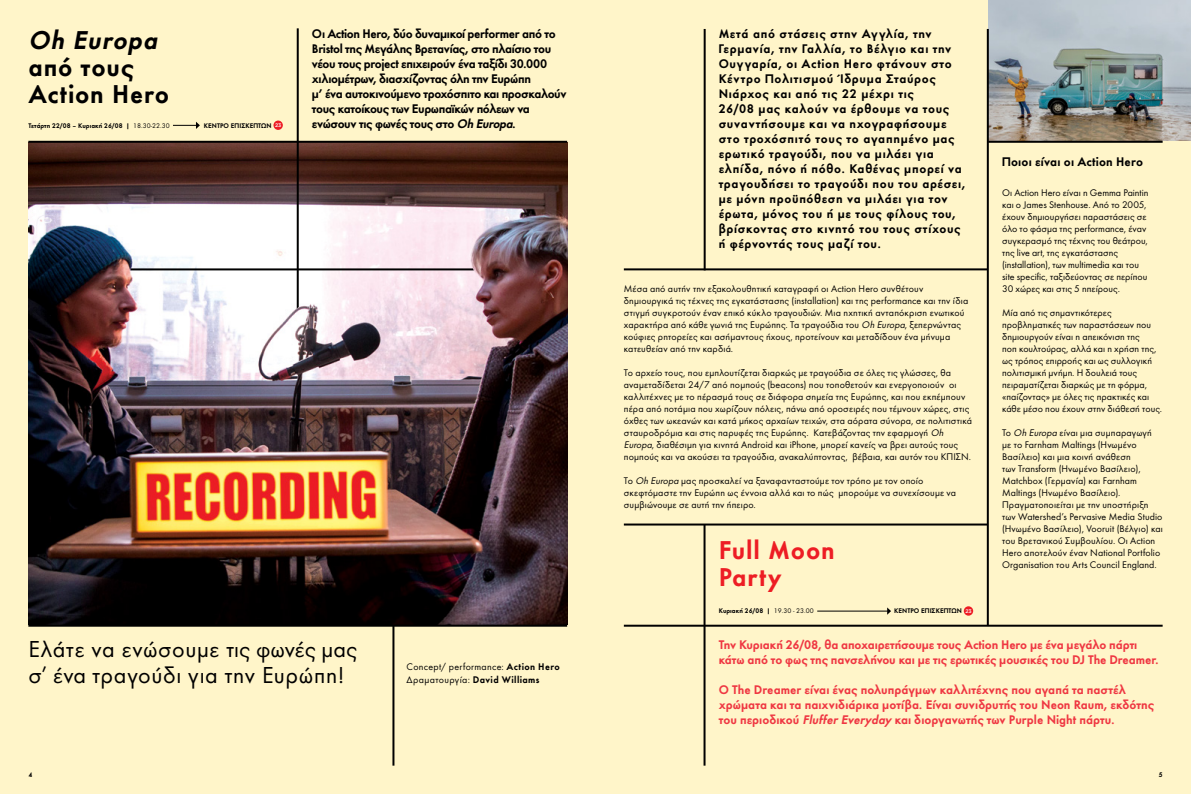
<style>
.page{position:relative;width:1191px;height:794px;background:#fff5c9}
.page>*{position:absolute;margin:0;border:0;box-sizing:border-box;transform-origin:0 0}
.t1{font:600 26.8px/26.8px "Futura";letter-spacing:.025em;color:#000}
.t2{font:600 26.8px/26.8px "Futura";letter-spacing:.025em;color:#ed1d24}
.t3{font:italic 600 26.8px "Futura";letter-spacing:.025em;color:#000}
.t4{font:24px/26px "Futura";letter-spacing:.015em;color:#000}
.t5{font:600 13px/15px "Futura";letter-spacing:.035em;color:#000}
.t6{font:600 13px/15px "Futura";letter-spacing:-.005em;color:#ef3742}
.t7{font:600 13px/15px "Futura";letter-spacing:-.035em;color:#000}
.t8{font:600 13px "Futura";letter-spacing:.005em;color:#000}
.t9{font:10px/12px "Futura";letter-spacing:.01em;color:#000}
.t10{font:10px/13px "Futura";letter-spacing:.03em;color:#000}
.t11{font:600 7px "Futura";color:#000}
.s1{font-weight:400}
.s2{font-family:"Gotham Greek";font-weight:500;font-size:5.2px;color:#fff}
.s3{font-style:italic}
.s4{font-weight:600}
</style>
<div class="page">
<img style="left:28px;top:143px;width:539px;height:481px">
<hr style="left:392px;top:625px;width:2px;height:140px;background:#000">
<hr style="left:28px;top:141px;width:539px;height:2px;background:#000">
<hr style="left:28px;top:624px;width:539px;height:2px;background:#000">
<hr style="left:703px;top:524px;width:2px;height:241px;background:#000">
<hr style="left:624px;top:268px;width:364px;height:2px;background:#000">
<hr style="left:624px;top:523px;width:364px;height:2px;background:#000">
<hr style="left:624px;top:624px;width:538px;height:2px;background:#000">
<img style="left:988px;top:0;width:203px;height:141px">
<hr style="left:986px;top:29px;width:2px;height:596px;background:#000">
<hr style="left:703px;top:29px;width:2px;height:241px;background:#000">
<hr style="left:817px;top:611px;width:70px;height:1px;background:#000">
<svg style="left:887px;top:607px;width:4px;height:8px"></svg>
<div style="left:963px;top:606px;width:10px;height:9px;background:#ed1d24;border-radius:50%"></div>
<svg style="left:131px;top:28px;width:343px;height:281px"></svg>
<hr style="left:988px;top:141px;width:174px;height:2px;background:#000">
<h1 class="t3" style="left:28px;top:24px;width:130px">Oh Europa</h1>
<h1 class="t1" style="left:28px;top:53px;width:143px">από τους<br>Action Hero</h1>
<p class="t11" style="left:28px;top:121px;width:143px">Τετάρτη 22/08 – Κυριακή 26/08 | <span class="s1">18.30-22.30</span></p>
<p class="t11" style="left:204px;top:121px;width:79px">ΚEΝΤΡΟ ΕΠΙΣΚΕΠΤΩΝ <span class="s2">23</span></p>
<p class="t7" style="left:312px;top:26px;width:256px">Oι Action Hero, δύο δυναμικοί performer από το Bristol της Μεγάλης Βρετανίας, στο πλαίσιο του νέου τους project επιχειρούν ένα ταξίδι 30.000 χιλιομέτρων, διασχίζοντας όλη την Ευρώπη<br>μ’ ένα αυτοκινούμενο τροχόσπιτο και προσκαλούν τους κατοίκους των Ευρωπαϊκών πόλεων να ενώσουν τις φωνές τους στο <span class="s3">Oh Europa</span>.</p>
<h2 class="t4" style="left:28px;top:636px;width:330px">Ελάτε να ενώσουμε τις φωνές μας σ’ ένα τραγούδι για την Ευρώπη!</h2>
<p class="t10" style="left:406px;top:660px;width:155px">Concept/ performance: <span class="s4">Action Hero<br></span>Δραματουργία: <span class="s4">David Williams</span></p>
<p class="t5" style="left:718px;top:26px;width:248px">Μετά από στάσεις στην Αγγλία, την Γερμανία, την Γαλλία, το Βέλγιο και την Ουγγαρία, οι Action Hero φτάνουν στο Κέντρο Πολιτισμού Ίδρυμα Σταύρος Νιάρχος και από τις 22 μέχρι τις<br>26/08 μας καλούν να έρθουμε να τους συναντήσουμε και να ηχογραφήσουμε στο τροχόσπιτό τους το αγαπημένο μας ερωτικό τραγούδι, που νa μιλάει για ελπίδα, πόνο ή πόθο. Καθένας μπορεί να τραγουδήσει το τραγούδι που του αρέσει, με μόνη προϋπόθεση να μιλάει για τον έρωτα, μόνος του ή με τους φίλους του, βρίσκοντας στο κινητό του τους στίχους ή φέρνοντάς τους μαζί του.</p>
<p class="t9" style="left:624px;top:282px;width:346px">Μέσα από αυτήν την εξακολουθητική καταγραφή οι Action Hero συνθέτουν δημιουργικά τις τέχνες της εγκατάστασης (installation) και της performance και την ίδια στιγμή συγκροτούν έναν επικό κύκλο τραγουδιών. Μια ηχητική ανταπόκριση ενωτικού χαρακτήρα από κάθε γωνιά της Ευρώπης. Τα τραγούδια του <span class="s3">Oh Europa</span>, ξεπερνώντας κούφιες ρητορείες και ασήμαντους ήχους, προτείνουν και μεταδίδουν ένα μήνυμα κατευθείαν από την καρδιά.</p>
<p class="t9" style="left:624px;top:366px;width:350px">Το αρχείο τους, που εμπλουτίζεται διαρκώς με τραγούδια σε όλες τις γλώσσες, θα αναμεταδίδεται 24/7 από πομπούς (beacons) που τοποθετούν και ενεργοποιούν οι καλλιτέχνες με το πέρασμά τους σε διάφορα σημεία της Ευρώπης, και που εκπέμπουν πέρα από ποτάμια που χωρίζουν πόλεις, πάνω από οροσειρές που τέμνουν χώρες, στις όχθες των ωκεανών και κατά μήκος αρχαίων τειχών, στα αόρατα σύνορα, σε πολιτιστικά σταυροδρόμια και στις παρυφές της Ευρώπης. Κατεβάζοντας την εφαρμογή <span class="s3">Oh Europa</span>, διαθέσιμη για κινητά Android και iPhone, μπορεί κανείς να βρει αυτούς τους πομπούς και να ακούσει τα τραγούδια, ανακαλύπτοντας, βέβαια, και αυτόν του ΚΠΙΣΝ.</p>
<p class="t9" style="left:624px;top:474px;width:334px">Το <span class="s3">Oh Europa</span> μας προσκαλεί να ξαναφανταστούμε τον τρόπο με τον οποίο σκεφτόμαστε την Ευρώπη ως έννοια αλλά και το πώς μπορούμε να συνεχίσουμε να συμβιώνουμε σε αυτή την ήπειρο.</p>
<h1 class="t2" style="left:718px;top:537px;width:118px">Full Moon<br>Party</h1>
<p class="t11" style="left:718px;top:607px;width:96px">Κυριακή 26/08 | <span class="s1">19.30 - 23.00</span></p>
<p class="t11" style="left:894px;top:607px;width:79px">ΚEΝΤΡΟ ΕΠΙΣΚΕΠΤΩΝ <span class="s2">23</span></p>
<h3 class="t8" style="left:1002px;top:154px;width:142px">Ποιοι είναι οι Action Hero</h3>
<p class="t9" style="left:1002px;top:186px;width:148px">Οι Action Hero είναι η Gemma Paintin και ο James Stenhouse. Από το 2005, έχουν δημιουργήσει παραστάσεις σε όλο το φάσμα της performance, έναν συγκερασμό της τέχνης του θεάτρου, της live art, της εγκατάστασης (installation), των multimedia και του site specific, ταξιδεύοντας σε περίπου 30 χώρες και στις 5 ηπείρους.</p>
<p class="t9" style="left:1002px;top:306px;width:161px">Μία από τις σημαντικότερες προβληματικές των παραστάσεων που δημιουργούν είναι η απεικόνιση της<br>ποπ κουλτούρας, αλλά και η χρήση της, ως τρόπος επιρροής και ως συλλογική πολιτισμική μνήμη. Η δουλειά τους πειραματίζεται διαρκώς με τη φόρμα, «παίζοντας» με όλες τις πρακτικές και κάθε μέσο που έχουν στην διάθεσή τους.</p>
<p class="t9" style="left:1002px;top:426px;width:162px">Το <span class="s3">Oh Europa</span> είναι μια συμπαραγωγή με το Farnham Maltings (Ηνωμένο Βασίλειο) και μια κοινή ανάθεση<br>των Transform (Ηνωμένο Βασίλειο), Matchbox (Γερμανία) και Farnham Maltings (Ηνωμένο Βασίλειο).<br>Πραγματοποιείται με την υποστήριξη των Watershed’s Pervasive Media Studio (Ηνωμένο Βασίλειο), Vooruit (Βέλγιο) και του Βρετανικού Συμβουλίου. Οι Action Hero αποτελούν έναν National Portfolio Organisation του Arts Council England.</p>
<h3 class="t6" style="left:718px;top:636px;width:441px">Την Κυριακή 26/08, θα αποχαιρετήσουμε τους Action Hero με ένα μεγάλο πάρτι κάτω από το φως της πανσελήνου και με τις ερωτικές μουσικές του DJ The Dreamer.</h3>
<h3 class="t6" style="left:718px;top:681px;width:437px">Ο The Dreamer είναι ένας πολυπράγμων καλλιτέχνης που αγαπά τα παστέλ χρώματα και τα παιχνιδιάρικα μοτίβα. Είναι συνιδρυτής του Neon Raum, εκδότης του περιοδικού <span class="s3">Fluffer Everyday</span> και διοργανωτής των Purple Night πάρτυ.</h3>
<p class="t11" style="left:28px;top:770px;width:5px">4</p>
<p class="t11" style="left:1158px;top:770px;width:5px">5</p>
</div>
